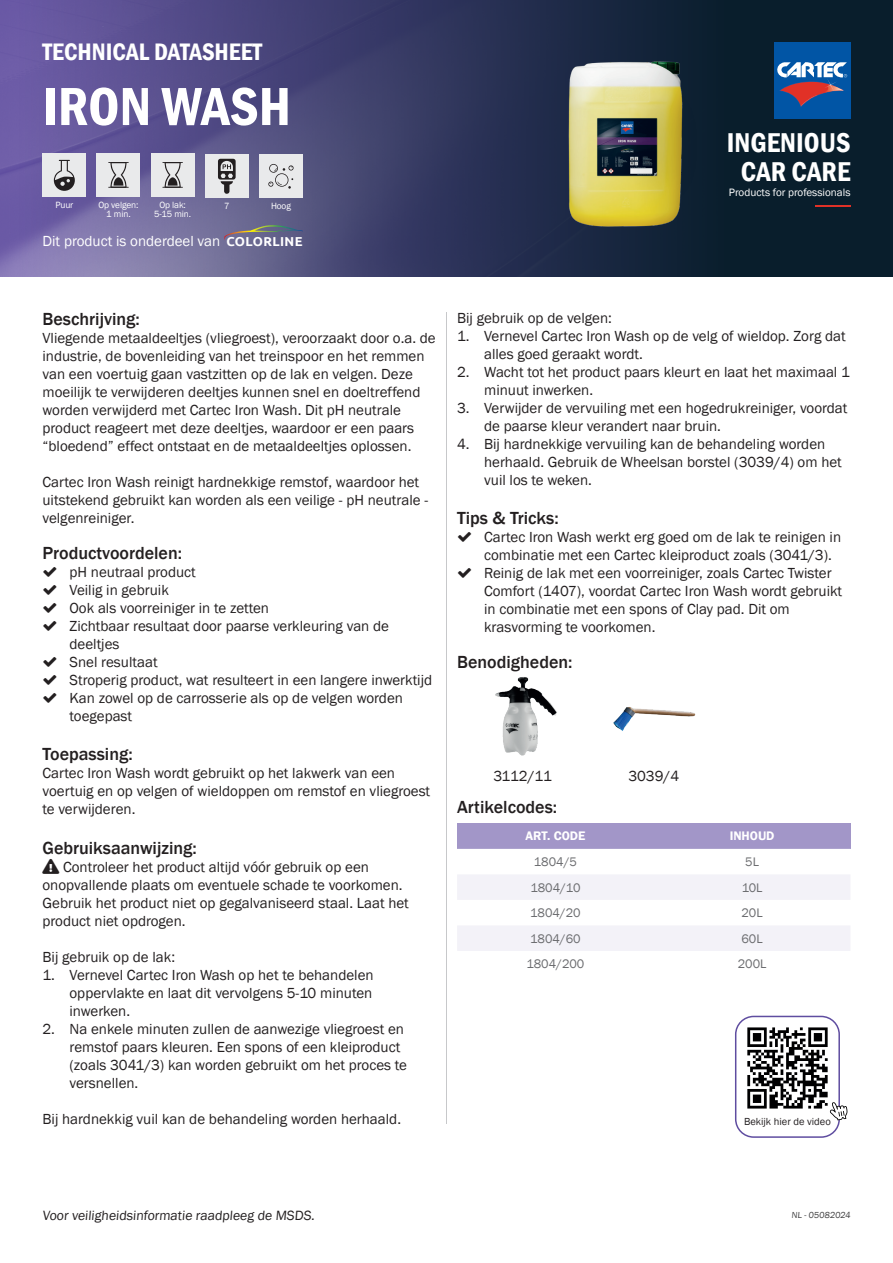
<style>
.page{position:relative;width:893px;height:1263px;background:#fff}
.page>*{position:absolute;margin:0;border:0;box-sizing:border-box;transform-origin:0 0}
.t1{font:600 condensed 55.5px "Franklin Gothic";color:#fff}
.t2{font:600 condensed 27.9px/29px "Franklin Gothic";color:#fff;text-align:center}
.t3{font:600 condensed 24.45px "Franklin Gothic";color:#fff}
.t4{font:500 18px "Franklin Gothic";color:#231f20}
.t5{font:15px/18px "Franklin Gothic";color:#231f20}
.t6{font:15px "Franklin Gothic";color:#fff}
.t7{font:13.8px "Franklin Gothic";color:#231f20}
.t8{font:12.75px "Franklin Gothic";color:#6c6d70}
.t9{font:600 12.75px "Franklin Gothic";color:#fff}
.t10{font:10.95px "Franklin Gothic";color:#fff}
.t11{font:10.5px "Franklin Gothic";color:#231f20}
.t12{font:9.3px/9.3px "Franklin Gothic";letter-spacing:-.01em;color:#fff;text-align:center}
.t13{font:9px "Franklin Gothic";color:#3e3e3f}
.s1{font-family:"Ubuntu";font-weight:700;font-size:12.9px}
</style>
<div class="page">
<img style="left:0;top:0;width:893px;height:276px">
<div style="left:774px;top:43px;width:76px;height:76px;background:#0155a5"></div>
<svg style="left:777px;top:62px;width:70px;height:44px"></svg>
<hr style="left:815px;top:205px;width:35px;height:2px;background:#e13127">
<div style="left:457px;top:823px;width:197px;height:26px;background:#a296c8"></div>
<div style="left:654px;top:823px;width:196px;height:26px;background:#a296c8"></div>
<svg style="left:457px;top:875px;width:393px;height:76px"></svg>
<div style="left:735px;top:1016px;width:105px;height:122px;border:2px solid #5f4da0;border-radius:18px"></div>
<img style="left:740px;top:1020px;width:95px;height:92px">
<svg style="left:830px;top:1102px;width:17px;height:18px"></svg>
<div style="left:43px;top:153px;width:43px;height:44px;background:#e9eaeb"></div>
<svg style="left:54px;top:160px;width:21px;height:31px"></svg>
<div style="left:97px;top:153px;width:43px;height:44px;background:#e9eaeb"></div>
<svg style="left:108px;top:162px;width:21px;height:26px"></svg>
<div style="left:151px;top:153px;width:43px;height:44px;background:#e9eaeb"></div>
<svg style="left:162px;top:162px;width:21px;height:26px"></svg>
<div style="left:205px;top:154px;width:44px;height:44px;background:#e9eaeb"></div>
<svg style="left:218px;top:159px;width:18px;height:35px"></svg>
<div style="left:259px;top:154px;width:44px;height:44px;background:#e9eaeb"></div>
<svg style="left:269px;top:164px;width:24px;height:25px"></svg>
<svg style="left:224px;top:225px;width:79px;height:16px"></svg>
<hr style="left:446px;top:312px;width:1px;height:812px;background:#c7c8ca">
<img style="left:554px;top:43px;width:146px;height:194px">
<img style="left:495px;top:677px;width:62px;height:79px">
<img style="left:613px;top:707px;width:83px;height:24px">
<h3 class="t3" style="left:43px;top:35px;width:221px">TECHNICAL DATASHEET</h3>
<h1 class="t1" style="left:43px;top:69px;width:250px">IRON WASH</h1>
<p class="t12" style="left:55px;top:200px;width:20px">Puur</p>
<p class="t12" style="left:98px;top:200px;width:42px">Op velgen:</p>
<p class="t12" style="left:224px;top:202px;width:7px">7</p>
<p class="t12" style="left:106px;top:209px;width:26px">1 min.</p>
<p class="t12" style="left:154px;top:200px;width:39px">Op lak:<br>5-15 min.</p>
<p class="t12" style="left:271px;top:202px;width:21px">Hoog</p>
<p class="t6" style="left:43px;top:232px;width:262px">Dit product is onderdeel van <span class="s1">COLORLINE</span></p>
<h2 class="t2" style="left:727px;top:128px;width:125px">INGENIOUS<br>CAR CARE</h2>
<p class="t10" style="left:729px;top:186px;width:123px">Products for professionals</p>
<p class="t4" style="left:43px;top:308px;width:99px">Beschrijving:</p>
<p class="t5" style="left:43px;top:329px;width:395px">Vliegende metaaldeeltjes (vliegroest), veroorzaakt door o.a. de industrie, de bovenleiding van het treinspoor en het remmen van een voertuig gaan vastzitten op de lak en velgen. Deze moeilijk te verwijderen deeltjes kunnen snel en doeltreffend worden verwijderd met Cartec Iron Wash. Dit pH neutrale product reageert met deze deeltjes, waardoor er een paars “bloedend” effect ontstaat en de metaaldeeltjes oplossen.</p>
<p class="t5" style="left:43px;top:473px;width:387px">Cartec Iron Wash reinigt hardnekkige remstof, waardoor het uitstekend gebruikt kan worden als een veilige - pH neutrale - velgenreiniger.</p>
<p class="t4" style="left:43px;top:542px;width:141px">Productvoordelen:</p>
<p class="t5" style="left:70px;top:563px;width:364px">pH neutraal product<br>Veilig in gebruik<br>Ook als voorreiniger in te zetten<br>Zichtbaar resultaat door paarse verkleuring van de deeltjes<br>Snel resultaat<br>Stroperig product, wat resulteert in een langere inwerktijd<br>Kan zowel op de carrosserie als op de velgen worden toegepast</p>
<p class="t4" style="left:43px;top:743px;width:92px">Toepassing:</p>
<p class="t5" style="left:43px;top:765px;width:389px">Cartec Iron Wash wordt gebruikt op het lakwerk van een voertuig en op velgen of wieldoppen om remstof en vliegroest te verwijderen.</p>
<p class="t4" style="left:43px;top:837px;width:156px">Gebruiksaanwijzing:</p>
<p class="t5" style="left:43px;top:858px;width:368px">●▼□■▼■● Controleer het product altijd vóór gebruik op een onopvallende plaats om eventuele schade te voorkomen.<br>Gebruik het product niet op gegalvaniseerd staal. Laat het product niet opdrogen.</p>
<p class="t5" style="left:43px;top:948px;width:134px">Bij gebruik op de lak:</p>
<p class="t5" style="left:70px;top:966px;width:306px;text-align:justify;text-indent:-27px">1. Vernevel Cartec Iron Wash op het te behandelen oppervlakte en laat dit vervolgens 5-10 minuten inwerken.</p>
<p class="t5" style="left:70px;top:1020px;width:339px;text-indent:-27px">2. Na enkele minuten zullen de aanwezige vliegroest en remstof paars kleuren. Een spons of een kleiproduct (zoals 3041/3) kan worden gebruikt om het proces te versnellen.</p>
<p class="t5" style="left:43px;top:1110px;width:360px">Bij hardnekkig vuil kan de behandeling worden herhaald.</p>
<p class="t5" style="left:457px;top:309px;width:156px">Bij gebruik op de velgen:</p>
<p class="t5" style="left:484px;top:327px;width:363px;text-indent:-27px">1. Vernevel Cartec Iron Wash op de velg of wieldop. Zorg dat alles goed geraakt wordt.</p>
<p class="t5" style="left:484px;top:363px;width:367px;text-indent:-27px">2. Wacht tot het product paars kleurt en laat het maximaal 1 minuut inwerken.</p>
<p class="t5" style="left:484px;top:399px;width:365px;text-indent:-27px">3. Verwijder de vervuiling met een hogedrukreiniger, voordat de paarse kleur verandert naar bruin.</p>
<p class="t5" style="left:484px;top:435px;width:359px;text-indent:-27px">4. Bij hardnekkige vervuiling kan de behandeling worden herhaald. Gebruik de Wheelsan borstel (3039/4) om het vuil los te weken.</p>
<p class="t4" style="left:457px;top:507px;width:103px">Tips &amp; Tricks:</p>
<p class="t5" style="left:484px;top:529px;width:360px">Cartec Iron Wash werkt erg goed om de lak te reinigen in combinatie met een Cartec kleiproduct zoals (3041/3).<br>Reinig de lak met een voorreiniger, zoals Cartec Twister Comfort (1407), voordat Cartec Iron Wash wordt gebruikt in combinatie met een spons of Clay pad. Dit om krasvorming te voorkomen.</p>
<p class="t4" style="left:457px;top:651px;width:117px">Benodigheden:</p>
<p class="t5" style="left:493px;top:767px;width:60px">3112/11</p>
<p class="t5" style="left:628px;top:767px;width:52px">3039/4</p>
<p class="t4" style="left:457px;top:795px;width:102px">Artikelcodes:</p>
<p class="t9" style="left:525px;top:828px;width:61px">ART. CODE</p>
<p class="t9" style="left:730px;top:828px;width:46px">INHOUD</p>
<p class="t8" style="left:534px;top:854px;width:45px">1804/5</p>
<p class="t8" style="left:745px;top:854px;width:15px">5L</p>
<p class="t8" style="left:530px;top:880px;width:52px">1804/10</p>
<p class="t8" style="left:742px;top:880px;width:22px">10L</p>
<p class="t8" style="left:530px;top:905px;width:52px">1804/20</p>
<p class="t8" style="left:741px;top:905px;width:23px">20L</p>
<p class="t8" style="left:530px;top:931px;width:52px">1804/60</p>
<p class="t8" style="left:741px;top:931px;width:23px">60L</p>
<p class="t8" style="left:526px;top:956px;width:60px">1804/200</p>
<p class="t8" style="left:738px;top:956px;width:30px">200L</p>
<p class="t11" style="left:744px;top:1115px;width:88px">Bekijk hier de video</p>
<p class="t7" style="left:43px;top:1207px;width:275px">Voor veiligheidsinformatie raadpleeg de MSDS.</p>
<p class="t13" style="left:791px;top:1210px;width:61px">NL - 05082024</p>
</div>
